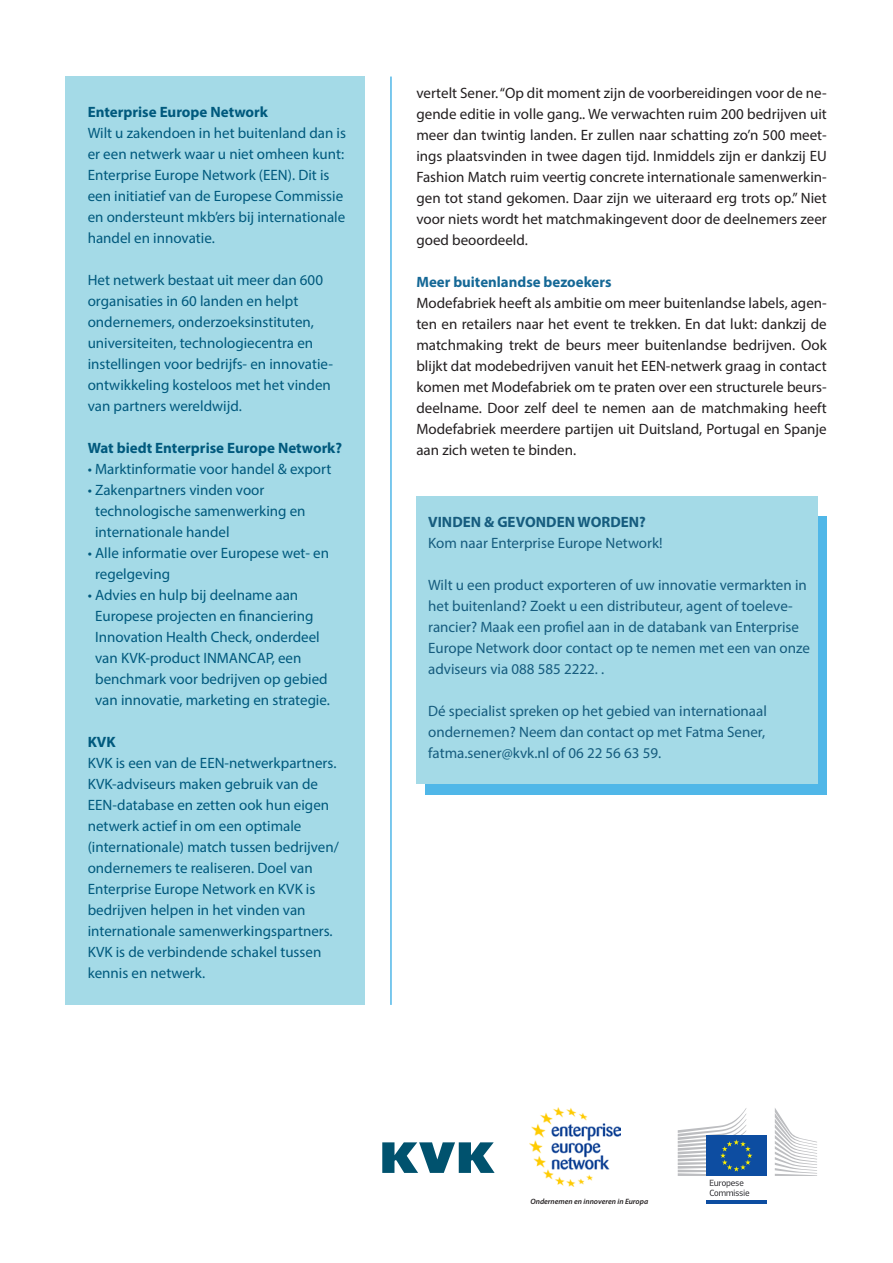
<style>
.page{position:relative;width:893px;height:1263px;background:#fff}
.page>*{position:absolute;margin:0;border:0;box-sizing:border-box;transform-origin:0 0}
.BODY_TABEL{font:15px/21px "Myriad Pro";color:#00597d}
.BODY{font:15px/21px "Myriad Pro";color:#231f20;text-align:justify}
.BODY_TABEL-2{font:15px/21px "Myriad Pro";color:#165c7e}
.BODY_TABEL-3{font:700 15px "Myriad Pro";color:#00597d}
.TUSSENKOP{font:700 15px "Myriad Pro";color:#156896}
.BODY_TABEL-4{font:700 15px "Myriad Pro";color:#165c7e}
.ONDERTITEL_BIJ_LOGO{font:italic 600 7.65px "Myriad Pro";color:#231f20}
</style>
<div class="page">
<div style="left:66px;top:77px;width:299px;height:928px;background:#a4dae7"></div>
<div style="left:425px;top:517px;width:401px;height:278px;background:#50b7e8"></div>
<div style="left:417px;top:496px;width:401px;height:288px;background:#a4dae7"></div>
<div style="left:706px;top:1136px;width:60px;height:40px;background:#0d4da1"></div>
<hr style="left:706px;top:1200px;width:60px;height:4px;background:#0d4da1">
<svg style="left:775px;top:1108px;width:42px;height:68px"></svg>
<svg style="left:678px;top:1108px;width:74px;height:88px"></svg>
<svg style="left:382px;top:1142px;width:113px;height:31px"></svg>
<img style="left:530px;top:1108px;width:91px;height:78px">
<hr style="left:390px;top:77px;width:2px;height:928px;background:#50b7e8">
<p class="BODY_TABEL-3" style="left:88px;top:102px;width:182px">Enterprise Europe Network</p>
<p class="BODY_TABEL" style="left:88px;top:122px;width:260px">Wilt u zakendoen in het buitenland dan is er een netwerk waar u niet omheen kunt:<br>Enterprise Europe Network (EEN). Dit is een initiatief van de Europese Commissie en ondersteunt mkb’ers bij internationale handel en innovatie.</p>
<p class="BODY_TABEL" style="left:88px;top:269px;width:247px">Het netwerk bestaat uit meer dan 600 organisaties in 60 landen en helpt ondernemers, onderzoeksinstituten, universiteiten, technologiecentra en instellingen voor bedrijfs- en innovatie&shy;ontwikkeling kosteloos met het vinden van partners wereldwijd.</p>
<p class="BODY_TABEL-3" style="left:88px;top:438px;width:256px">Wat biedt Enterprise Europe Network?</p>
<p class="BODY_TABEL" style="left:88px;top:458px;width:245px">• Marktinformatie voor handel &amp; export</p>
<p class="BODY_TABEL" style="left:95px;top:479px;width:212px;text-indent:-7px">• Zakenpartners vinden voor technologische samenwerking en internationale handel</p>
<p class="BODY_TABEL" style="left:95px;top:542px;width:235px;text-indent:-7px">• Alle informatie over Europese wet- en regelgeving</p>
<p class="BODY_TABEL" style="left:95px;top:584px;width:236px;text-indent:-7px">• Advies en hulp bij deelname aan Europese projecten en financiering Innovation Health Check, onderdeel van KVK-product INMANCAP, een benchmark voor bedrijven op gebied van innovatie, marketing en strategie.</p>
<p class="BODY_TABEL-3" style="left:88px;top:732px;width:29px">KVK</p>
<p class="BODY_TABEL" style="left:88px;top:752px;width:253px">KVK is een van de EEN-netwerkpartners.<br>KVK-adviseurs maken gebruik van de EEN-database en zetten ook hun eigen netwerk actief in om een optimale (internationale) match tussen bedrijven/ ondernemers te realiseren. Doel van Enterprise Europe Network en KVK is bedrijven helpen in het vinden van internationale samenwerkingspartners.<br>KVK is de verbindende schakel tussen kennis en netwerk.</p>
<p class="BODY" style="left:416px;top:82px;width:412px">vertelt Sener. “Op dit moment zijn de voorbereidingen voor de ne&shy;gende editie in volle gang.. We verwachten ruim 200 bedrijven uit meer dan twintig landen. Er zullen naar schatting zo’n 500 meet&shy;ings plaatsvinden in twee dagen tijd. Inmiddels zijn er dankzij EU Fashion Match ruim veertig concrete internationale samenwerkin&shy;gen tot stand gekomen. Daar zijn we uiteraard erg trots op.” Niet voor niets wordt het matchmakingevent door de deelnemers zeer goed beoordeeld.</p>
<p class="TUSSENKOP" style="left:416px;top:272px;width:197px">Meer buitenlandse bezoekers</p>
<p class="BODY" style="left:416px;top:292px;width:412px">Modefabriek heeft als ambitie om meer buitenlandse labels, agen&shy;ten en retailers naar het event te trekken. En dat lukt: dankzij de matchmaking trekt de beurs meer buitenlandse bedrijven. Ook blijkt dat modebedrijven vanuit het EEN-netwerk graag in contact komen met Modefabriek om te praten over een structurele beurs&shy;deelname. Door zelf deel te nemen aan de matchmaking heeft Modefabriek meerdere partijen uit Duitsland, Portugal en Spanje aan zich weten te binden.</p>
<p class="BODY_TABEL-4" style="left:428px;top:512px;width:219px">VINDEN &amp; GEVONDEN WORDEN?</p>
<p class="BODY_TABEL-2" style="left:428px;top:532px;width:236px">Kom naar Enterprise Europe Network!</p>
<p class="BODY_TABEL-2" style="left:428px;top:574px;width:383px">Wilt u een product exporteren of uw innovatie vermarkten in het buitenland? Zoekt u een distributeur, agent of toeleve&shy;rancier? Maak een profiel aan in de databank van Enterprise Europe Network door contact op te nemen met een van onze adviseurs via 088 585 2222. .</p>
<p class="BODY_TABEL-2" style="left:428px;top:700px;width:340px">Dé specialist spreken op het gebied van internationaal</p>
<p class="BODY_TABEL-2" style="left:428px;top:721px;width:338px">ondernemen? Neem dan contact op met Fatma Sener,</p>
<p class="BODY_TABEL-2" style="left:428px;top:742px;width:235px">fatma.sener@kvk.nl of 06 22 56 63 59.</p>
<p class="ONDERTITEL_BIJ_LOGO" style="left:530px;top:1196px;width:119px">Ondernemen en innoveren in Europa</p>
</div>
